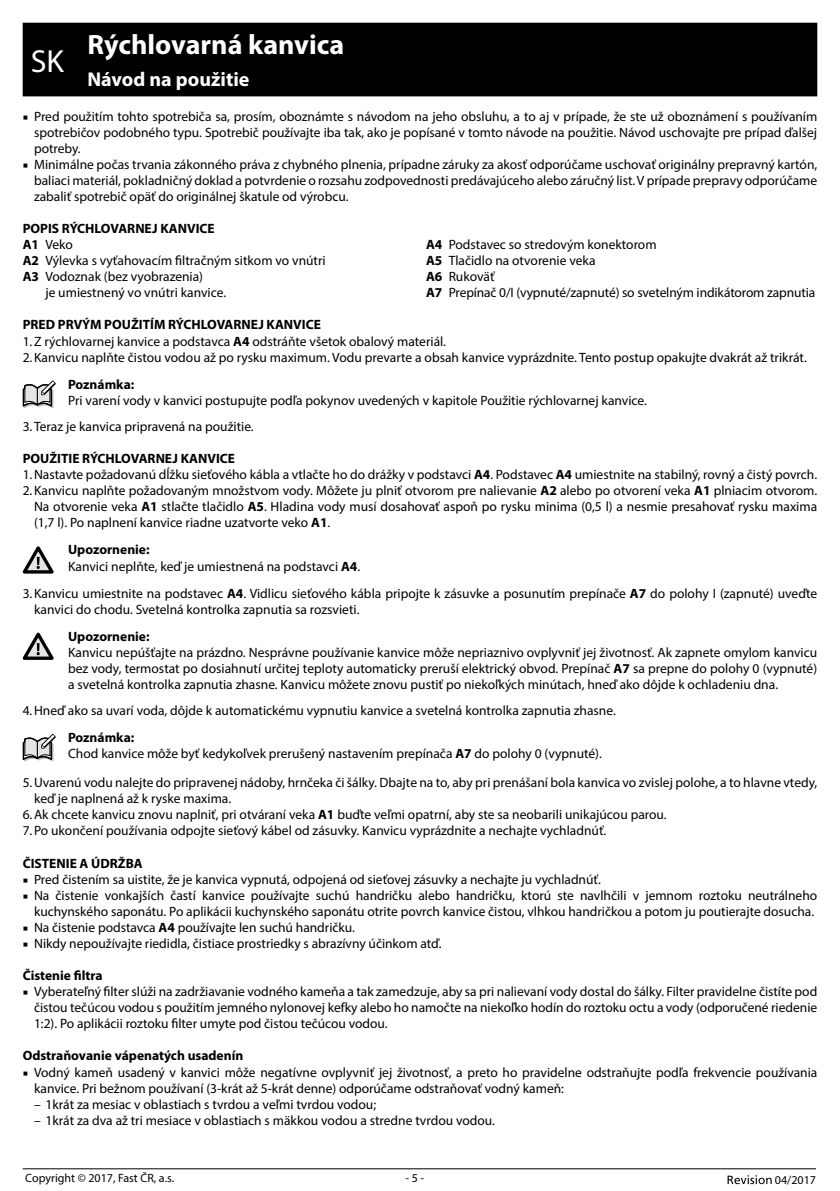
<style>
.page{position:relative;width:840px;height:1191px;background:#fff}
.page>*{position:absolute;margin:0;border:0;box-sizing:border-box;transform-origin:0 0}
.t1{font:32px "Myriad Pro";color:#fff}
.t2{font:700 28px "Myriad Pro";color:#fff}
.t3{font:700 20px "Myriad Pro";color:#fff}
.t4{font:13.6px/16px "Myriad Pro";color:#000}
.t5{font:700 13.6px "Myriad Pro";color:#000}
.t6{font:12px "Myriad Pro";color:#000}
.s1{font-family:"Minion Pro"}
.s2{font-weight:700}
</style>
<div class="page">
<svg style="left:727px;top:1175px;width:44px;height:9px"></svg>
<hr style="left:23px;top:1168px;width:792px;height:1px;background:#000">
<div style="left:23px;top:23px;width:793px;height:73px;background:#000"></div>
<svg style="left:23px;top:380px;width:33px;height:28px"></svg>
<svg style="left:23px;top:546px;width:31px;height:27px"></svg>
<svg style="left:23px;top:632px;width:31px;height:28px"></svg>
<svg style="left:23px;top:734px;width:33px;height:27px"></svg>
<h2 class="t2" style="left:87px;top:27px;width:258px">Rýchlovarná kanvica</h2>
<h3 class="t3" style="left:87px;top:66px;width:163px">Návod na použitie</h3>
<p class="t4" style="left:34px;top:108px;width:784px;text-align:justify;text-indent:-11px"><span class="s1">■</span> Pred použitím tohto spotrebiča sa, prosím, oboznámte s návodom na jeho obsluhu, a to aj v prípade, že ste už oboznámení s používaním spotrebičov podobného typu. Spotrebič používajte iba tak, ako je popísané v tomto návode na použitie. Návod uschovajte pre prípad ďalšej potreby.</p>
<p class="t4" style="left:34px;top:156px;width:784px;text-align:justify;text-indent:-11px"><span class="s1">■</span> Minimálne počas trvania zákonného práva z chybného plnenia, prípadne záruky za akosť odporúčame uschovať originálny prepravný kartón, baliaci materiál, pokladničný doklad a potvrdenie o rozsahu zodpovednosti predávajúceho alebo záručný list. V prípade prepravy odporúčame zabaliť spotrebič opäť do originálnej škatule od výrobcu.</p>
<p class="t5" style="left:23px;top:220px;width:193px">POPIS RÝCHLOVARNEJ KANVICE</p>
<p class="t4" style="left:23px;top:236px;width:52px"><span class="s2">A1</span> Veko</p>
<p class="t4" style="left:23px;top:252px;width:304px"><span class="s2">A2</span> Výlevka s vyťahovacím filtračným sitkom vo vnútri</p>
<p class="t4" style="left:23px;top:268px;width:182px"><span class="s2">A3</span> Vodoznak (bez vyobrazenia)</p>
<p class="t4" style="left:45px;top:284px;width:182px">je umiestnený vo vnútri kanvice.</p>
<h1 class="t1" style="left:31px;top:41px;width:35px">SK</h1>
<p class="t4" style="left:426px;top:236px;width:390px"><span class="s2">A4</span> Podstavec so stredovým konektorom<br><span class="s2">A5</span> Tlačidlo na otvorenie veka<br><span class="s2">A6</span> Rukoväť<br><span class="s2">A7</span> Prepínač 0/I (vypnuté/zapnuté) so svetelným indikátorom zapnutia</p>
<p class="t4" style="left:23px;top:317px;width:785px"><span class="s2">PRED PRVÝM POUŽITÍM RÝCHLOVARNEJ KANVICE<br></span>1.Z rýchlovarnej kanvice a podstavca <span class="s2">A4</span> odstráňte všetok obalový materiál.<br>2.Kanvicu naplňte čistou vodou až po rysku maximum. Vodu prevarte a obsah kanvice vyprázdnite. Tento postup opakujte dvakrát až trikrát.</p>
<p class="t5" style="left:68px;top:375px;width:68px">Poznámka:</p>
<p class="t4" style="left:23px;top:387px;width:625px;line-height:26.4px;text-indent:45px">Pri varení vody v kanvici postupujte podľa pokynov uvedených v kapitole Použitie rýchlovarnej kanvice.<br>3.Teraz je kanvica pripravená na použitie.</p>
<p class="t5" style="left:23px;top:450px;width:214px">POUŽITIE RÝCHLOVARNEJ KANVICE</p>
<p class="t4" style="left:23px;top:466px;width:795px">1.Nastavte požadovanú dĺžku sieťového kábla a vtlačte ho do drážky v podstavci <span class="s2">A4</span>. Podstavec <span class="s2">A4</span> umiestnite na stabilný, rovný a čistý povrch.</p>
<p class="t4" style="left:23px;top:482px;width:795px">2.Kanvicu naplňte požadovaným množstvom vody. Môžete ju plniť otvorom pre nalievanie <span class="s2">A2</span> alebo po otvorení veka <span class="s2">A1</span> plniacim otvorom.</p>
<p class="t4" style="left:34px;top:498px;width:784px">Na otvorenie veka <span class="s2">A1</span> stlačte tlačidlo <span class="s2">A5</span>. Hladina vody musí dosahovať aspoň po rysku minima (0,5 l) a nesmie presahovať rysku maxima</p>
<p class="t4" style="left:34px;top:514px;width:297px">(1,7 l). Po naplnení kanvice riadne uzatvorte veko <span class="s2">A1</span>.</p>
<p class="t4" style="left:68px;top:541px;width:293px"><span class="s2">Upozornenie:<br></span>Kanvici neplňte, keď je umiestnená na podstavci <span class="s2">A4</span>.</p>
<p class="t4" style="left:34px;top:585px;width:784px;text-indent:-11px">3.Kanvicu umiestnite na podstavec <span class="s2">A4</span>. Vidlicu sieťového kábla pripojte k zásuvke a posunutím prepínače <span class="s2">A7</span> do polohy I (zapnuté) uveďte kanvici do chodu. Svetelná kontrolka zapnutia sa rozsvieti.</p>
<p class="t5" style="left:68px;top:627px;width:83px">Upozornenie:</p>
<p class="t4" style="left:68px;top:644px;width:750px;text-align:justify">Kanvicu nepúšťajte na prázdno. Nesprávne používanie kanvice môže nepriaznivo ovplyvniť jej životnosť. Ak zapnete omylom kanvicu bez vody, termostat po dosiahnutí určitej teploty automaticky preruší elektrický obvod. Prepínač <span class="s2">A7</span> sa prepne do polohy 0 (vypnuté) a svetelná kontrolka zapnutia zhasne. Kanvicu môžete znovu pustiť po niekoľkých minútach, hneď ako dôjde k ochladeniu dna.</p>
<p class="t4" style="left:23px;top:702px;width:594px">4.Hneď ako sa uvarí voda, dôjde k automatickému vypnutiu kanvice a svetelná kontrolka zapnutia zhasne.</p>
<p class="t4" style="left:68px;top:729px;width:535px"><span class="s2">Poznámka:<br></span>Chod kanvice môže byť kedykoľvek prerušený nastavením prepínača <span class="s2">A7</span> do polohy 0 (vypnuté).</p>
<p class="t4" style="left:23px;top:774px;width:795px">5.Uvarenú vodu nalejte do pripravenej nádoby, hrnčeka či šálky. Dbajte na to, aby pri prenášaní bola kanvica vo zvislej polohe, a to hlavne vtedy,</p>
<p class="t4" style="left:34px;top:790px;width:199px">keď je naplnená až k ryske maxima.</p>
<p class="t4" style="left:23px;top:806px;width:645px">6.Ak chcete kanvicu znovu naplniť, pri otváraní veka <span class="s2">A1</span> buďte veľmi opatrní, aby ste sa neobarili unikajúcou parou.</p>
<p class="t4" style="left:23px;top:822px;width:585px">7.Po ukončení používania odpojte sieťový kábel od zásuvky. Kanvicu vyprázdnite a nechajte vychladnúť.</p>
<p class="t5" style="left:23px;top:854px;width:121px">ČISTENIE A ÚDRŽBA</p>
<p class="t4" style="left:23px;top:871px;width:579px"><span class="s1">■</span> Pred čistením sa uistite, že je kanvica vypnutá, odpojená od sieťovej zásuvky a nechajte ju vychladnúť.</p>
<p class="t4" style="left:23px;top:887px;width:795px;text-align:right"><span class="s1">■</span> Na čistenie vonkajších častí kanvice používajte suchú handričku alebo handričku, ktorú ste navlhčili v jemnom roztoku neutrálneho kuchynského saponátu. Po aplikácii kuchynského saponátu otrite povrch kanvice čistou, vlhkou handričkou a potom ju poutierajte dosucha.</p>
<p class="t4" style="left:23px;top:919px;width:333px"><span class="s1">■</span> Na čistenie podstavca <span class="s2">A4</span> používajte len suchú handričku.</p>
<p class="t4" style="left:23px;top:935px;width:420px"><span class="s1">■</span> Nikdy nepoužívajte riedidla, čistiace prostriedky s abrazívny účinkom atď.</p>
<p class="t5" style="left:23px;top:966px;width:81px">Čistenie filtra</p>
<p class="t4" style="left:34px;top:983px;width:784px;text-align:justify;text-indent:-11px"><span class="s1">■</span> Vyberateľný filter slúži na zadržiavanie vodného kameňa a tak zamedzuje, aby sa pri nalievaní vody dostal do šálky. Filter pravidelne čistíte pod čistou tečúcou vodou s použitím jemného nylonovej kefky alebo ho namočte na niekoľko hodín do roztoku octu a vody (odporučené riedenie 1:2). Po aplikácii roztoku filter umyte pod čistou tečúcou vodou.</p>
<p class="t5" style="left:23px;top:1047px;width:222px">Odstraňovanie vápenatých usadenín</p>
<p class="t4" style="left:34px;top:1063px;width:784px;text-indent:-11px"><span class="s1">■</span> Vodný kameň usadený v kanvici môže negatívne ovplyvniť jej životnosť, a preto ho pravidelne odstraňujte podľa frekvencie používania kanvice. Pri bežnom používaní (3-krát až 5-krát denne) odporúčame odstraňovať vodný kameň:</p>
<p class="t4" style="left:34px;top:1095px;width:343px">– 1krát za mesiac v oblastiach s tvrdou a veľmi tvrdou vodou;</p>
<p class="t4" style="left:34px;top:1112px;width:462px">– 1krát za dva až tri mesiace v oblastiach s mäkkou vodou a stredne tvrdou vodou.</p>
<p class="t6" style="left:25px;top:1170px;width:150px">Copyright © 2017, Fast ČR, a.s.</p>
<p class="t6" style="left:405px;top:1170px;width:20px">- 5 -</p>
<p class="t6" style="left:774px;top:1172px;width:43px">04/2017</p>
</div>
